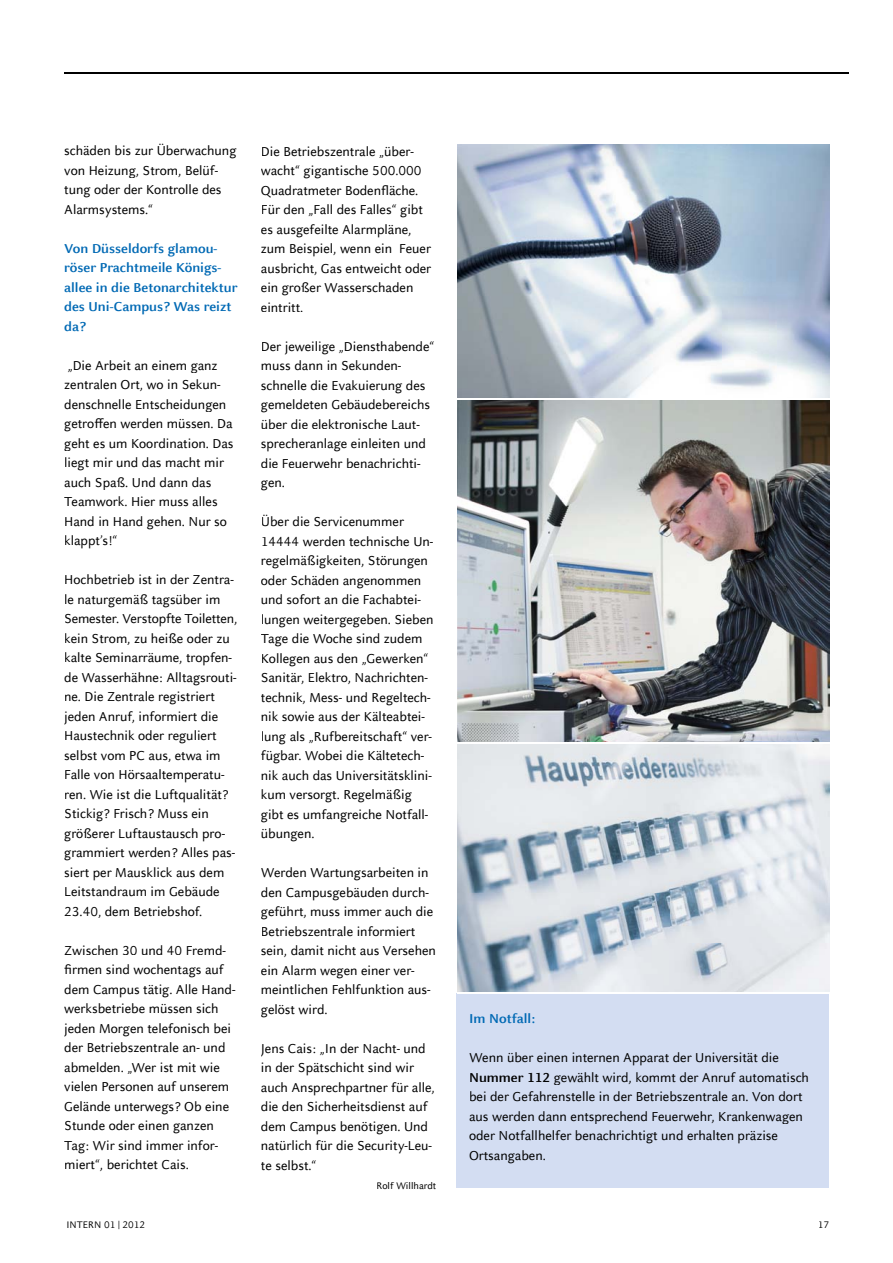
<style>
.page{position:relative;width:893px;height:1263px;background:#fff}
.page>*{position:absolute;margin:0;border:0;box-sizing:border-box;transform-origin:0 0}
.t1{font:14.25px/19.5px "Celeste Sans Offc Pro";color:#000}
.t2{font:700 14.25px/19.5px "Celeste Sans Offc Pro";color:#0069b4}
.t3{font:10.5px "Celeste Sans Offc Pro";color:#000}
.s1{font-weight:700}
</style>
<div class="page">
<hr style="left:64px;top:72px;width:785px;height:1px;background:#000">
<div style="left:457px;top:994px;width:372px;height:194px;background:#d3ddf2"></div>
<img style="left:457px;top:144px;width:372px;height:848px">
<hr style="left:457px;top:742px;width:372px;height:2px;background:#fff">
<hr style="left:457px;top:398px;width:372px;height:2px;background:#fff">
<p class="t1" style="left:64px;top:140px;width:174px">schäden bis zur Überwachung von Heizung, Strom, Belüf&shy;tung oder der Kontrolle des<br>Alarmsystems.“</p>
<p class="t2" style="left:64px;top:238px;width:175px">Von Düsseldorfs glamou&shy;röser Prachtmeile Königs&shy;allee in die Betonarchitektur des Uni-Campus? Was reizt da?</p>
<p class="t1" style="left:64px;top:355px;width:171px">„Die Arbeit an einem ganz zentralen Ort, wo in Sekun&shy;denschnelle Entscheidungen getroffen werden müssen. Da geht es um Koordination. Das liegt mir und das macht mir auch Spaß. Und dann das<br>Teamwork. Hier muss alles<br>Hand in Hand gehen. Nur so klappt’s!“</p>
<p class="t1" style="left:64px;top:569px;width:175px">Hochbetrieb ist in der Zentra&shy;le naturgemäß tagsüber im<br>Semester. Verstopfte Toiletten, kein Strom, zu heiße oder zu kalte Seminarräume, tropfen&shy;de Wasserhähne: Alltagsrouti&shy;ne. Die Zentrale registriert jeden Anruf, informiert die<br>Haustechnik oder reguliert selbst vom PC aus, etwa im<br>Falle von Hörsaaltemperatu&shy;ren. Wie ist die Luftqualität?<br>Stickig? Frisch? Muss ein größerer Luftaustausch pro&shy;grammiert werden? Alles pas&shy;siert per Mausklick aus dem<br>Leitstandraum im Gebäude<br>23.40, dem Betriebshof.</p>
<p class="t1" style="left:64px;top:940px;width:173px">Zwischen 30 und 40 Fremd&shy;firmen sind wochentags auf dem Campus tätig. Alle Hand&shy;werksbetriebe müssen sich jeden Morgen telefonisch bei der Betriebszentrale an- und abmelden. „Wer ist mit wie vielen Personen auf unserem<br>Gelände unterwegs? Ob eine<br>Stunde oder einen ganzen<br>Tag: Wir sind immer infor&shy;miert“, berichtet Cais.</p>
<p class="t1" style="left:261px;top:141px;width:172px">Die Betriebszentrale „über&shy;wacht“ gigantische 500.000<br>Quadratmeter Bodenfläche.<br>Für den „Fall des Falles“ gibt es ausgefeilte Alarmpläne, zum Beispiel, wenn ein Feuer ausbricht, Gas entweicht oder ein großer Wasserschaden eintritt.</p>
<p class="t1" style="left:261px;top:336px;width:175px">Der jeweilige „Diensthabende“ muss dann in Sekunden&shy;schnelle die Evakuierung des gemeldeten Gebäudebereichs über die elektronische Laut&shy;sprecheranlage einleiten und die Feuerwehr benachrichti&shy;gen.</p>
<p class="t1" style="left:261px;top:512px;width:174px">Über die Servicenummer<br>14444 werden technische Un&shy;regelmäßigkeiten, Störungen oder Schäden angenommen und sofort an die Fachabtei&shy;lungen weitergegeben. Sieben<br>Tage die Woche sind zudem<br>Kollegen aus den „Gewerken“<br>Sanitär, Elektro, Nachrichten&shy;technik, Mess- und Regeltech&shy;nik sowie aus der Kälteabtei&shy;lung als „Rufbereitschaft“ ver&shy;fügbar. Wobei die Kältetech&shy;nik auch das Universitätsklini&shy;kum versorgt. Regelmäßig gibt es umfangreiche Notfall&shy;übungen.</p>
<p class="t1" style="left:261px;top:863px;width:177px">Werden Wartungsarbeiten in den Campusgebäuden durch&shy;geführt, muss immer auch die<br>Betriebszentrale informiert sein, damit nicht aus Versehen ein Alarm wegen einer ver&shy;meintlichen Fehlfunktion aus&shy;gelöst wird.</p>
<p class="t1" style="left:261px;top:1038px;width:175px">Jens Cais: „In der Nacht- und in der Spätschicht sind wir auch Ansprechpartner für alle, die den Sicherheitsdienst auf dem Campus benötigen. Und natürlich für die Security-Leu&shy;te selbst.“</p>
<p class="t3" style="left:376px;top:1179px;width:61px">Rolf Willhardt</p>
<p class="t2" style="left:469px;top:1008px;width:68px">Im Notfall:</p>
<p class="t1" style="left:469px;top:1047px;width:341px">Wenn über einen internen Apparat der Universität die <span class="s1">Nummer 112</span> gewählt wird, kommt der Anruf automatisch bei der Gefahrenstelle in der Betriebszentrale an. Von dort aus werden dann entsprechend Feuerwehr, Krankenwagen oder Notfallhelfer benachrichtigt und erhalten präzise Ortsangaben.</p>
<p class="t3" style="left:66px;top:1218px;width:80px">INTERN 01 | 2012</p>
<p class="t3" style="left:818px;top:1218px;width:13px">17</p>
</div>
